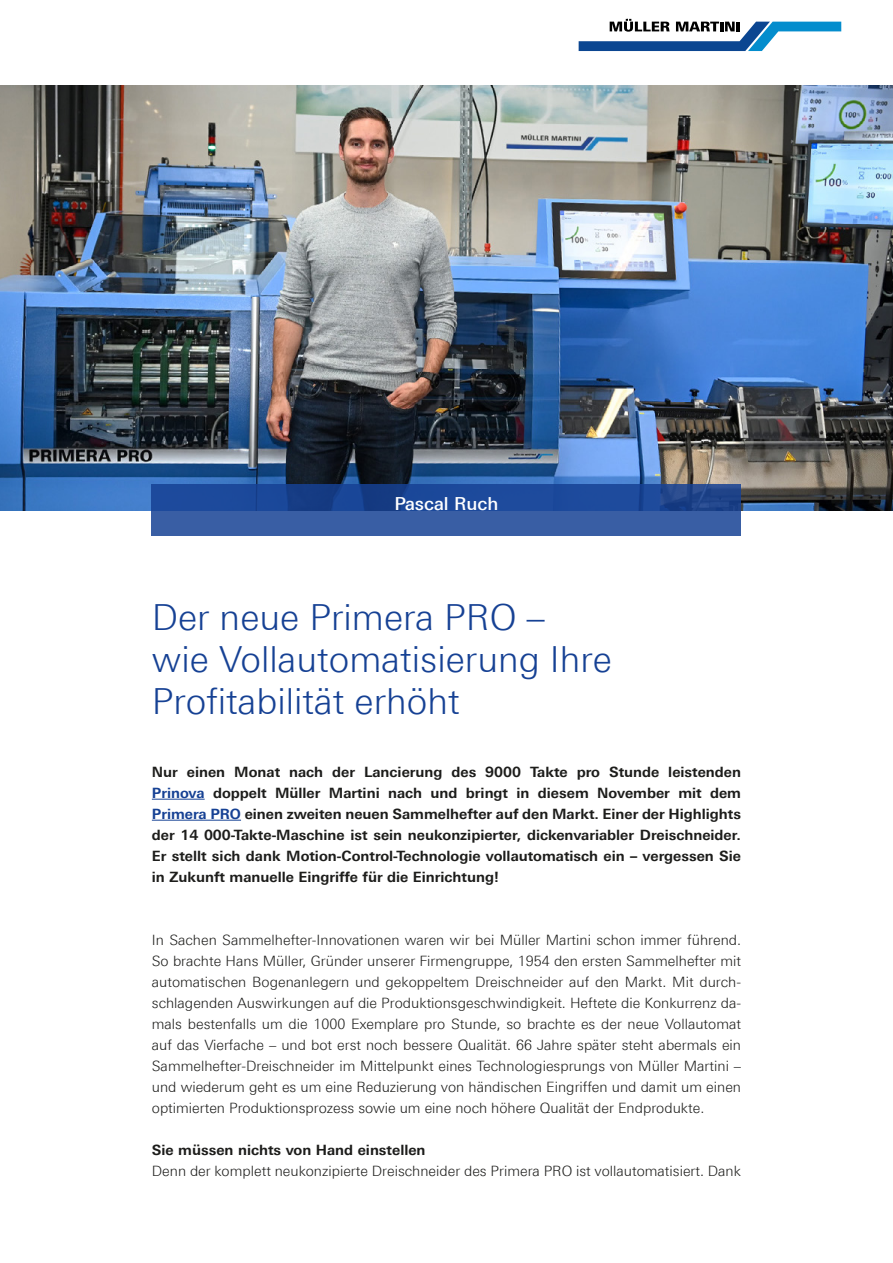
<style>
.page{position:relative;width:893px;height:1263px;background:#fff}
.page>*{position:absolute;margin:0;border:0;box-sizing:border-box;transform-origin:0 0}
.t1{font:300 36px/42px "Linotype Univers 330";color:#164194}
.t2{font:500 18px "Linotype Univers 530";color:#fff}
.t3{font:300 14.25px/21px "Linotype Univers 330";color:#1d1d1b;text-align:justify}
.t4{font:700 14.25px/21px "Linotype Univers 630";color:#1d1d1b;text-align:justify}
.s1{color:#164194}
</style>
<div class="page">
<img style="left:0;top:85px;width:893px;height:425px">
<svg style="left:579px;top:19px;width:262px;height:32px"></svg>
<svg style="left:152px;top:485px;width:589px;height:51px;background:#2a519c"></svg>
<hr style="left:152px;top:799px;width:53px;height:1px;background:#164194">
<hr style="left:152px;top:820px;width:89px;height:1px;background:#164194">
<p class="t2" style="left:394px;top:493px;width:105px">Pascal Ruch</p>
<h1 class="t1" style="left:152px;top:596px;width:462px">Der neue Primera PRO –<br>wie Vollautomatisierung Ihre<br>Profitabilität erhöht</h1>
<p class="t4" style="left:152px;top:761px;width:591px">Nur einen Monat nach der Lancierung des 9000 Takte pro Stunde leistenden <span class="s1">Prinova</span> doppelt Müller Martini nach und bringt in diesem November mit dem <span class="s1">Primera PRO</span> einen zweiten neuen Sammelhefter auf den Markt. Einer der Highlights der 14 000-Takte-Maschine ist sein neukonzipierter, dickenvariabler Dreischneider.<br>Er stellt sich dank Motion-Control-Technologie vollautomatisch ein – vergessen Sie in Zukunft manuelle Eingriffe für die Einrichtung!</p>
<p class="t3" style="left:152px;top:929px;width:591px">In Sachen Sammelhefter-Innovationen waren wir bei Müller Martini schon immer führend.<br>So brachte Hans Müller, Gründer unserer Firmengruppe, 1954 den ersten Sammelhefter mit automatischen Bogenanlegern und gekoppeltem Dreischneider auf den Markt. Mit durch&shy;schlagenden Auswirkungen auf die Produktionsgeschwindigkeit. Heftete die Konkurrenz da&shy;mals bestenfalls um die 1000 Exemplare pro Stunde, so brachte es der neue Vollautomat auf das Vierfache – und bot erst noch bessere Qualität. 66 Jahre später steht abermals ein Sammelhefter-Dreischneider im Mittelpunkt eines Technologiesprungs von Müller Martini – und wiederum geht es um eine Reduzierung von händischen Eingriffen und damit um einen optimierten Produktionsprozess sowie um eine noch höhere Qualität der Endprodukte.</p>
<p class="t4" style="left:152px;top:1139px;width:275px">Sie müssen nichts von Hand einstellen</p>
<p class="t3" style="left:152px;top:1160px;width:591px">Denn der komplett neukonzipierte Dreischneider des Primera PRO ist vollautomatisiert. Dank</p>
</div>
